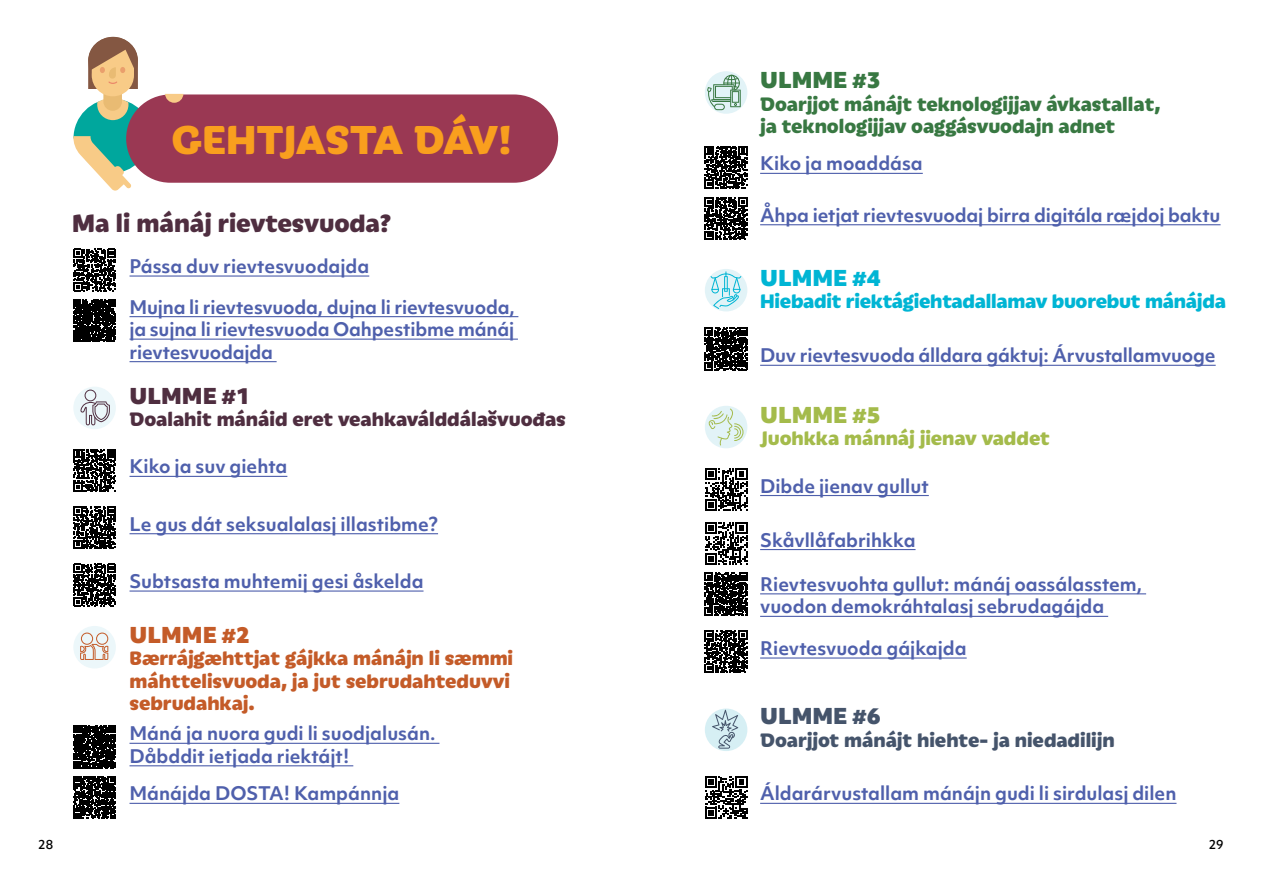
<style>
.page{position:relative;width:1263px;height:893px;background:#fff}
.page>*{position:absolute;margin:0;border:0;box-sizing:border-box;transform-origin:0 0}
.t1{font:800 43.5px "Iskra";letter-spacing:-.025em;color:#f99f1e}
.t2{font:800 27px "Iskra";color:#4f2e40}
.t3{font:800 21px/22.5px "Iskra";color:#c45b28}
.t4{font:800 21px/22.5px "Iskra";color:#387842}
.t5{font:800 21px "Iskra";letter-spacing:-.01em;color:#00b5d4}
.t6{font:800 21px "Iskra";color:#4f2e40}
.t7{font:800 21px "Iskra";color:#45546b}
.t8{font:800 21px "Iskra";color:#a4bb4b}
.t9{font:900 21px "Objektiv Mk 1";color:#c45b28}
.t10{font:900 21px "Objektiv Mk 1";color:#387842}
.t11{font:900 21px "Objektiv Mk 1";color:#a4bb4b}
.t12{font:900 21px "Objektiv Mk 1";color:#45546b}
.t13{font:900 21px "Objektiv Mk 1";color:#00b5d4}
.t14{font:900 21px "Objektiv Mk 1";color:#4f2e40}
.t15{font:700 18px/22.5px "Objektiv Mk 1";color:#4f60ac}
.t16{font:500 12px "Objektiv Mk 1";color:#000}
</style>
<div class="page">
<div style="left:73px;top:626px;width:43px;height:42px;background:#ecf7fa;border-radius:50%"></div>
<svg style="left:80px;top:633px;width:28px;height:27px"></svg>
<div style="left:126px;top:94px;width:432px;height:89px;background:#9a3853;border-radius:44px"></div>
<hr style="left:130px;top:275px;width:239px;height:2px;background:#4f60ac">
<hr style="left:130px;top:743px;width:309px;height:1px;background:#4f60ac">
<hr style="left:130px;top:765px;width:223px;height:1px;background:#4f60ac">
<hr style="left:760px;top:224px;width:460px;height:1px;background:#4f60ac">
<div style="left:705px;top:708px;width:42px;height:43px;background:#d6eff4;border-radius:50%"></div>
<svg style="left:712px;top:710px;width:26px;height:39px"></svg>
<div style="left:705px;top:406px;width:42px;height:42px;background:#e2f3f7;border-radius:50%"></div>
<svg style="left:708px;top:408px;width:35px;height:37px"></svg>
<div style="left:705px;top:269px;width:42px;height:42px;background:#e2f3f7;border-radius:50%"></div>
<svg style="left:710px;top:271px;width:31px;height:38px"></svg>
<div style="left:705px;top:71px;width:42px;height:43px;background:#e2f3f7;border-radius:50%"></div>
<svg style="left:707px;top:75px;width:34px;height:35px"></svg>
<hr style="left:760px;top:173px;width:163px;height:1px;background:#4f60ac">
<hr style="left:130px;top:316px;width:388px;height:1px;background:#4f60ac">
<hr style="left:130px;top:339px;width:388px;height:1px;background:#4f60ac">
<hr style="left:130px;top:361px;width:147px;height:1px;background:#4f60ac">
<div style="left:73px;top:387px;width:43px;height:42px;background:#ecf7fa;border-radius:50%"></div>
<svg style="left:80px;top:390px;width:30px;height:35px"></svg>
<hr style="left:130px;top:803px;width:269px;height:1px;background:#4f60ac">
<svg style="left:165px;top:94px;width:18px;height:9px"></svg>
<svg style="left:73px;top:37px;width:80px;height:154px"></svg>
<svg style="left:73px;top:249px;width:43px;height:42px"></svg>
<svg style="left:73px;top:299px;width:43px;height:43px;background:#151515"></svg>
<hr style="left:760px;top:495px;width:169px;height:1px;background:#4f60ac">
<svg style="left:705px;top:468px;width:42px;height:43px"></svg>
<hr style="left:760px;top:549px;width:155px;height:1px;background:#4f60ac">
<svg style="left:705px;top:522px;width:42px;height:43px"></svg>
<hr style="left:760px;top:593px;width:386px;height:1px;background:#4f60ac">
<hr style="left:760px;top:616px;width:348px;height:1px;background:#4f60ac">
<svg style="left:705px;top:573px;width:42px;height:42px"></svg>
<hr style="left:760px;top:657px;width:207px;height:2px;background:#4f60ac">
<svg style="left:705px;top:630px;width:42px;height:43px"></svg>
<svg style="left:705px;top:197px;width:42px;height:43px"></svg>
<svg style="left:73px;top:776px;width:43px;height:43px"></svg>
<svg style="left:73px;top:726px;width:43px;height:42px;background:#171717"></svg>
<svg style="left:705px;top:146px;width:42px;height:43px"></svg>
<hr style="left:760px;top:365px;width:456px;height:1px;background:#4f60ac">
<svg style="left:705px;top:328px;width:42px;height:42px"></svg>
<hr style="left:760px;top:803px;width:416px;height:1px;background:#4f60ac">
<svg style="left:705px;top:776px;width:42px;height:43px"></svg>
<hr style="left:130px;top:476px;width:157px;height:1px;background:#4f60ac">
<svg style="left:73px;top:449px;width:43px;height:43px"></svg>
<hr style="left:130px;top:590px;width:293px;height:2px;background:#4f60ac">
<svg style="left:73px;top:564px;width:43px;height:42px"></svg>
<hr style="left:130px;top:533px;width:308px;height:1px;background:#4f60ac">
<svg style="left:73px;top:506px;width:43px;height:43px"></svg>
<h1 class="t1" style="left:172px;top:107px;width:343px">GEHTJASTA DÁV!</h1>
<h2 class="t2" style="left:72px;top:203px;width:321px">Ma li mánáj rievtesvuoda?</h2>
<p class="t15" style="left:130px;top:255px;width:241px">Pássa duv rievtesvuodajda</p>
<p class="t10" style="left:760px;top:65px;width:122px">ULMME #3</p>
<p class="t4" style="left:760px;top:91px;width:402px">Doarjjot mánájt teknologijjav ávkastallat, ja teknologijjav oaggásvuodajn adnet</p>
<p class="t15" style="left:760px;top:152px;width:164px">Kiko ja moaddása</p>
<p class="t15" style="left:760px;top:203px;width:462px">Åhpa ietjat rievtesvuodaj birra digitála ræjdoj baktu</p>
<p class="t13" style="left:760px;top:263px;width:122px">ULMME #4</p>
<p class="t15" style="left:130px;top:295px;width:387px">Mujna li rievtesvuoda, dujna li rievtesvuoda,</p>
<p class="t5" style="left:760px;top:286px;width:467px">Hiebadit riektágiehtadallamav buorebut mánájda</p>
<p class="t15" style="left:130px;top:318px;width:386px">ja sujna li rievtesvuoda Oahpestibme mánáj rievtesvuodajda</p>
<p class="t14" style="left:130px;top:380px;width:122px">ULMME #1</p>
<p class="t6" style="left:130px;top:403px;width:438px">Doalahit mánáid eret veahkaválddálašvuođas</p>
<p class="t15" style="left:760px;top:344px;width:457px">Duv rievtesvuoda álldara gáktuj: Árvustallamvuoge</p>
<p class="t11" style="left:760px;top:399px;width:122px">ULMME #5</p>
<p class="t8" style="left:760px;top:423px;width:291px">Juohkka mánnáj jienav vaddet</p>
<p class="t15" style="left:130px;top:455px;width:159px">Kiko ja suv giehta</p>
<p class="t15" style="left:130px;top:512px;width:310px">Le gus dát seksualalasj illastibme?</p>
<p class="t15" style="left:130px;top:570px;width:295px">Subtsasta muhtemij gesi åskelda</p>
<p class="t9" style="left:130px;top:620px;width:122px">ULMME #2</p>
<p class="t3" style="left:130px;top:646px;width:385px">Bærrájgæhttjat gájkka mánájn li sæmmi máhttelisvuoda, ja jut sebrudahteduvvi sebrudahkaj.</p>
<p class="t15" style="left:130px;top:722px;width:307px">Máná ja nuora gudi li suodjalusán.<br>Dåbddit ietjada riektájt!</p>
<p class="t15" style="left:130px;top:782px;width:271px">Mánájda DOSTA! Kampánnja</p>
<p class="t15" style="left:760px;top:474px;width:170px">Dibde jienav gullut</p>
<p class="t15" style="left:760px;top:528px;width:157px">Skåvllåfabrihkka</p>
<p class="t15" style="left:760px;top:572px;width:384px">Rievtesvuohta gullut: mánáj oassálasstem, vuodon demokráhtalasj sebrudagájda</p>
<p class="t15" style="left:760px;top:637px;width:208px">Rievtesvuoda gájkajda</p>
<p class="t12" style="left:760px;top:701px;width:122px">ULMME #6</p>
<p class="t7" style="left:760px;top:724px;width:356px">Doarjjot mánájt hiehte- ja niedadilijn</p>
<p class="t15" style="left:760px;top:782px;width:418px">Áldarárvustallam mánájn gudi li sirdulasj dilen</p>
<p class="t16" style="left:38px;top:836px;width:16px">28</p>
<p class="t16" style="left:1209px;top:836px;width:16px">29</p>
</div>
